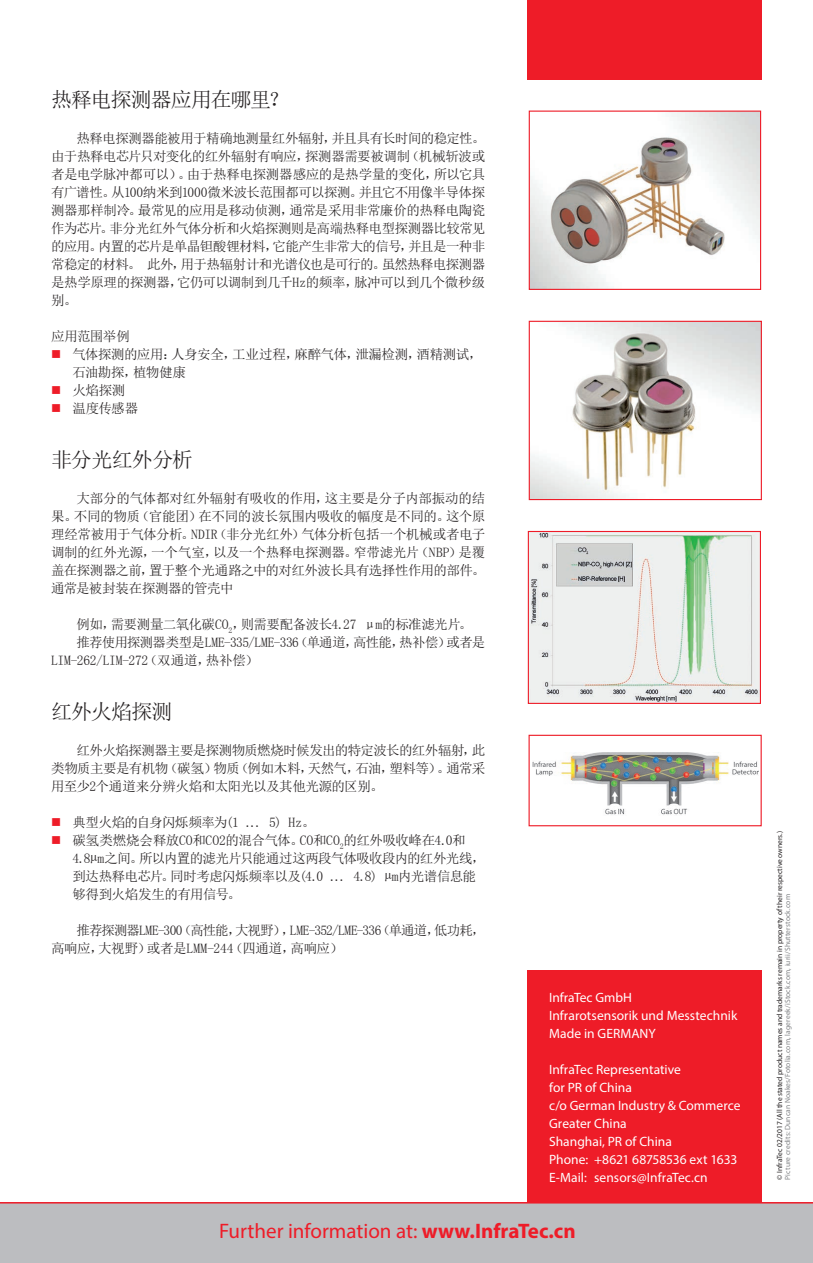
<style>
.page{position:relative;width:813px;height:1263px;background:#fff}
.page>*{position:absolute;margin:0;border:0;box-sizing:border-box;transform-origin:0 0}
.t1{font:21px "Myriad Pro";color:#ee1c28}
.t2{font:21px "Sim Sun";letter-spacing:-.045em;color:#231f20}
.t3{font:13.5px/18px "Sim Sun";letter-spacing:-.035em;color:#231f20;text-align:justify}
.t4{font:13.5px/18px "Myriad Pro";color:#fff}
.t5{font:13.5px "Sim Sun";letter-spacing:-.015em;color:#231f20}
.t6{font:7.5px "Myriad Pro";color:#231f20}
.t7{font:7.5px "Myriad Pro";letter-spacing:.015em;color:#808285}
.s1{font-weight:700}
</style>
<div class="page">
<div style="left:0;top:1202px;width:812px;height:61px;background:#bcbdc0"></div>
<hr style="left:0;top:1202px;width:812px;height:1px;background:#ee1c28">
<div style="left:527px;top:0;width:234px;height:80px;background:#ee1c28"></div>
<img style="left:529px;top:533px;width:229px;height:169px">
<div style="left:527px;top:531px;width:233px;height:173px;border:1px solid #ee1c28"></div>
<div style="left:528px;top:735px;width:233px;height:91px;background:#fff;border:1px solid #ee1c28"></div>
<img style="left:530px;top:113px;width:228px;height:175px">
<div style="left:528px;top:111px;width:232px;height:179px;border:1px solid #ee1c28"></div>
<img style="left:530px;top:323px;width:229px;height:175px">
<div style="left:528px;top:321px;width:233px;height:179px;border:1px solid #ee1c28"></div>
<img style="left:532px;top:753px;width:225px;height:62px">
<div style="left:527px;top:970px;width:234px;height:233px;background:#ee1c28"></div>
<h1 class="t2" style="left:51px;top:89px;width:239px">热释电探测器应用在哪里？</h1>
<p class="t3" style="left:51px;top:129px;width:435px;text-indent:26px">热释电探测器能被用于精确地测量红外辐射，并且具有长时间的稳定性。由于热释电芯片只对变化的红外辐射有响应，探测器需要被调制（机械斩波或者是电学脉冲都可以）。由于热释电探测器感应的是热学量的变化，所以它具有广谱性。从100纳米到1000微米波长范围都可以探测。并且它不用像半导体探测器那样制冷。最常见的应用是移动侦测，通常是采用非常廉价的热释电陶瓷作为芯片。非分光红外气体分析和火焰探测则是高端热释电型探测器比较常见的应用。内置的芯片是单晶钽酸锂材料，它能产生非常大的信号，并且是一种非常稳定的材料。此外，用于热辐射计和光谱仪也是可行的。虽然热释电探测器是热学原理的探测器，它仍可以调制到几千Hz的频率，脉冲可以到几个微秒级别。</p>
<p class="t3" style="left:72px;top:327px;width:411px;text-align:left;text-indent:-21px">应用范围举例<br>气体探测的应用：人身安全，工业过程，麻醉气体，泄漏检测，酒精测试，石油勘探，植物健康<br>火焰探测<br>温度传感器</p>
<h1 class="t2" style="left:51px;top:449px;width:143px">非分光红外分析</h1>
<p class="t3" style="left:51px;top:489px;width:435px;text-indent:26px">大部分的气体都对红外辐射有吸收的作用，这主要是分子内部振动的结果。不同的物质（官能团）在不同的波长氛围内吸收的幅度是不同的。这个原理经常被用于气体分析。NDIR（非分光红外）气体分析包括一个机械或者电子调制的红外光源，一个气室，以及一个热释电探测器。窄带滤光片（NBP）是覆盖在探测器之前，置于整个光通路之中的对红外波长具有选择性作用的部件。通常是被封装在探测器的管壳中</p>
<p class="t3" style="left:77px;top:615px;width:397px">例如，需要测量二氧化碳CO<sub>2</sub>，则需要配备波长4.27 μm的标准滤光片。</p>
<p class="t3" style="left:77px;top:633px;width:410px">推荐使用探测器类型是LME-335/LME-336（单通道，高性能，热补偿）或者是</p>
<p class="t5" style="left:51px;top:653px;width:208px">LIM-262/LIM-272（双通道，热补偿）</p>
<h1 class="t2" style="left:51px;top:701px;width:123px">红外火焰探测</h1>
<p class="t3" style="left:51px;top:741px;width:435px;text-indent:26px">红外火焰探测器主要是探测物质燃烧时候发出的特定波长的红外辐射，此类物质主要是有机物（碳氢）物质（例如木料，天然气，石油，塑料等）。通常采用至少2个通道来分辨火焰和太阳光以及其他光源的区别。</p>
<p class="t3" style="left:72px;top:813px;width:414px;text-align:left">典型火焰的自身闪烁频率为(1 ... 5) Hz。<br>碳氢类燃烧会释放CO和CO2的混合气体。CO和CO<sub>2</sub>的红外吸收峰在4.0和4.8µm之间。所以内置的滤光片只能通过这两段气体吸收段内的红外光线，到达热释电芯片。同时考虑闪烁频率以及(4.0 ... 4.8) µm内光谱信息能够得到火焰发生的有用信号。</p>
<p class="t3" style="left:51px;top:921px;width:435px;text-indent:26px">推荐探测器LME-300（高性能，大视野），LME-352/LME-336（单通道，低功耗，高响应，大视野）或者是LMM-244（四通道，高响应）</p>
<p class="t4" style="left:549px;top:988px;width:190px">InfraTec GmbH<br>Infrarotsensorik und Messtechnik<br>Made in GERMANY</p>
<p class="t4" style="left:549px;top:1060px;width:193px">InfraTec Representative<br>for PR of China<br>c/o German Industry &amp; Commerce<br>Greater China<br>Shanghai, PR of China<br>Phone: +8621 68758536 ext 1633<br>E-Mail: sensors@InfraTec.cn</p>
<h1 class="t1" style="left:219px;top:1218px;width:358px">Further information at: <span class="s1">www.InfraTec.cn</span></h1>
<p class="t6" style="left:774px;top:1179px;width:350px;rotate:-90deg">© InfraTec 02/2017 (All the stated product names and trademarks remain in property of their respective owners.)</p>
<p class="t7" style="left:782px;top:1179px;width:287px;rotate:-90deg">Picture credits: Duncan Noakes/Fotolia.com, lagereek/iStock.com, iurii/Shutterstock.com</p>
</div>
